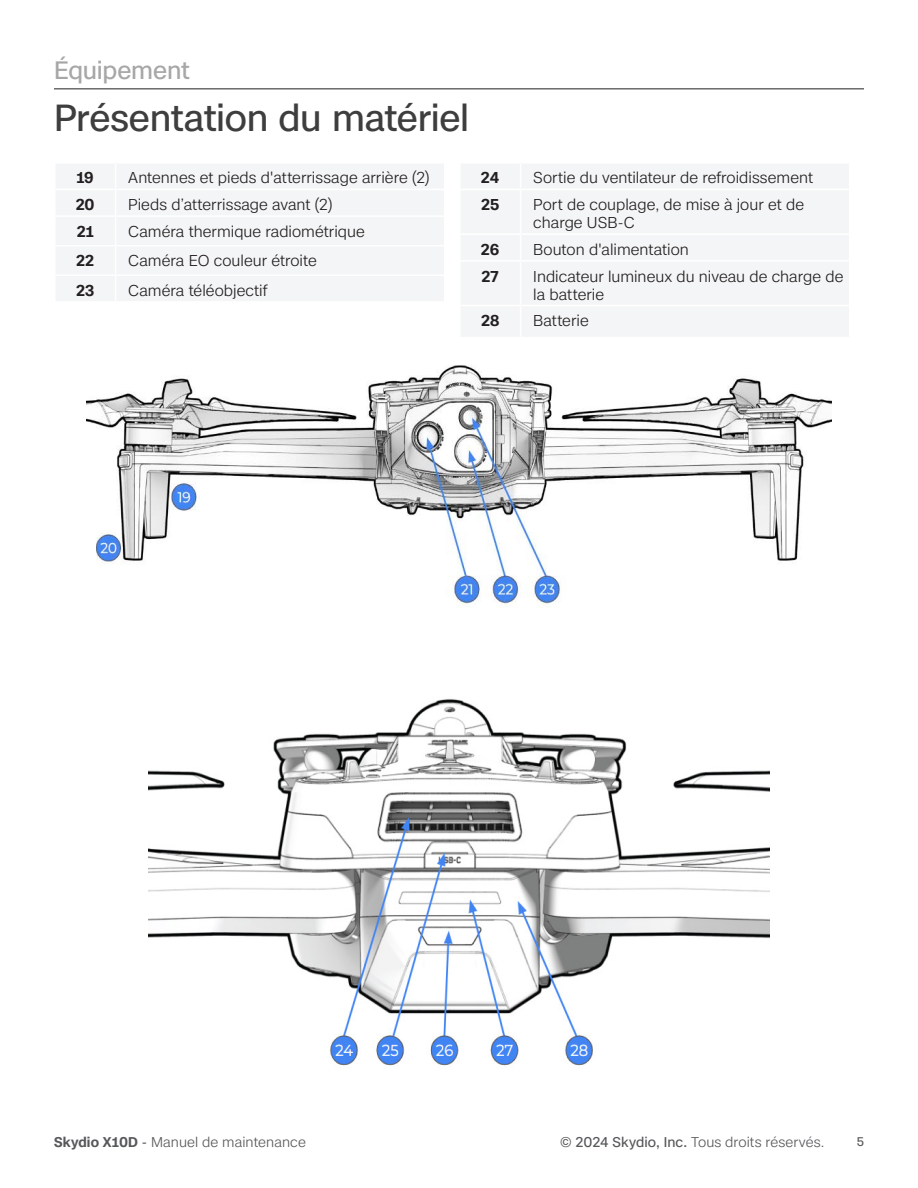
<style>
.page{position:relative;width:918px;height:1188px;background:#fff}
.page>*{position:absolute;margin:0;border:0;box-sizing:border-box;transform-origin:0 0}
.Heading_2{font:36px "Case";letter-spacing:-.01em;color:#3e3e3f}
.Section_Headings_Eyebrow{font:24px "Case";letter-spacing:-.01em;color:#a7a7a6}
.Numbered_list{font:300 15px/18px "Case";color:#231f20}
.Numbered_list-2{font:600 15px "Case";letter-spacing:.005em;color:#231f20}
.t1{font:300 13.5px "Case";letter-spacing:.005em;color:#57585a}
.t2{font:12px "Case";color:#57585a}
.s1{font-weight:600}
.s2{font-weight:400}
</style>
<div class="page">
<img style="left:148px;top:699px;width:622px;height:367px">
<img style="left:86px;top:365px;width:746px;height:241px">
<div style="left:56px;top:164px;width:388px;height:137px;background:#f4f5f6"></div>
<hr style="left:54px;top:189px;width:62px;height:1px;background:#fff">
<hr style="left:116px;top:189px;width:330px;height:1px;background:#fff">
<hr style="left:54px;top:215px;width:62px;height:2px;background:#fff">
<hr style="left:116px;top:215px;width:330px;height:2px;background:#fff">
<hr style="left:54px;top:245px;width:62px;height:1px;background:#fff">
<hr style="left:116px;top:245px;width:330px;height:1px;background:#fff">
<hr style="left:54px;top:275px;width:62px;height:1px;background:#fff">
<hr style="left:116px;top:275px;width:330px;height:1px;background:#fff">
<svg style="left:115px;top:164px;width:1px;height:137px"></svg>
<hr style="left:54px;top:88px;width:810px;height:1px;background:#231f20">
<div style="left:461px;top:164px;width:388px;height:172px;background:#f4f5f6"></div>
<svg style="left:520px;top:164px;width:1px;height:25px"></svg>
<hr style="left:459px;top:189px;width:62px;height:1px;background:#fff">
<hr style="left:521px;top:189px;width:330px;height:1px;background:#fff">
<hr style="left:520px;top:190px;width:1px;height:43px;background:#fff">
<hr style="left:459px;top:233px;width:62px;height:2px;background:#fff">
<hr style="left:521px;top:233px;width:330px;height:2px;background:#fff">
<svg style="left:520px;top:235px;width:1px;height:25px"></svg>
<hr style="left:459px;top:260px;width:62px;height:2px;background:#fff">
<hr style="left:521px;top:260px;width:330px;height:2px;background:#fff">
<hr style="left:520px;top:262px;width:1px;height:43px;background:#fff">
<hr style="left:459px;top:305px;width:62px;height:1px;background:#fff">
<hr style="left:521px;top:305px;width:330px;height:1px;background:#fff">
<hr style="left:520px;top:306px;width:1px;height:31px;background:#fff">
<p class="Section_Headings_Eyebrow" style="left:54px;top:52px;width:137px">Équipement</p>
<p class="Heading_2" style="left:54px;top:91px;width:417px">Présentation du matériel</p>
<p class="Numbered_list-2" style="left:76px;top:166px;width:19px">19</p>
<p class="Numbered_list" style="left:128px;top:169px;width:303px">Antennes et pieds d'atterrissage arrière (2)</p>
<p class="Numbered_list-2" style="left:76px;top:193px;width:20px">20</p>
<p class="Numbered_list" style="left:128px;top:195px;width:206px">Pieds d’atterrissage avant (2)</p>
<p class="Numbered_list-2" style="left:77px;top:220px;width:18px">21</p>
<p class="Numbered_list" style="left:128px;top:222px;width:238px">Caméra thermique radiométrique</p>
<p class="Numbered_list-2" style="left:76px;top:249px;width:19px">22</p>
<p class="Numbered_list" style="left:128px;top:252px;width:190px">Caméra EO couleur étroite</p>
<p class="Numbered_list-2" style="left:76px;top:279px;width:20px">23</p>
<p class="Numbered_list" style="left:128px;top:281px;width:141px">Caméra téléobjectif</p>
<p class="Numbered_list-2" style="left:481px;top:166px;width:20px">24</p>
<p class="Numbered_list" style="left:533px;top:169px;width:281px">Sortie du ventilateur de refroidissement</p>
<p class="Numbered_list-2" style="left:481px;top:193px;width:20px">25</p>
<p class="Numbered_list" style="left:533px;top:195px;width:272px">Port de couplage, de mise à jour et de charge USB-C</p>
<p class="Numbered_list-2" style="left:481px;top:238px;width:20px">26</p>
<p class="Numbered_list" style="left:533px;top:240px;width:157px">Bouton d'alimentation</p>
<p class="Numbered_list-2" style="left:482px;top:265px;width:19px">27</p>
<p class="Numbered_list" style="left:533px;top:267px;width:312px">Indicateur lumineux du niveau de charge de la batterie</p>
<p class="Numbered_list-2" style="left:481px;top:309px;width:20px">28</p>
<p class="Numbered_list" style="left:533px;top:311px;width:57px">Batterie</p>
<p class="t1" style="left:54px;top:1132px;width:253px"><span class="s1">Skydio X10D</span> <span class="s2">-</span> Manuel de maintenance</p>
<p class="t1" style="left:560px;top:1132px;width:266px"><span class="s2">© 2024 Skydio, Inc.</span> Tous droits réservés.</p>
<p class="t2" style="left:857px;top:1132px;width:9px">5</p>
</div>
